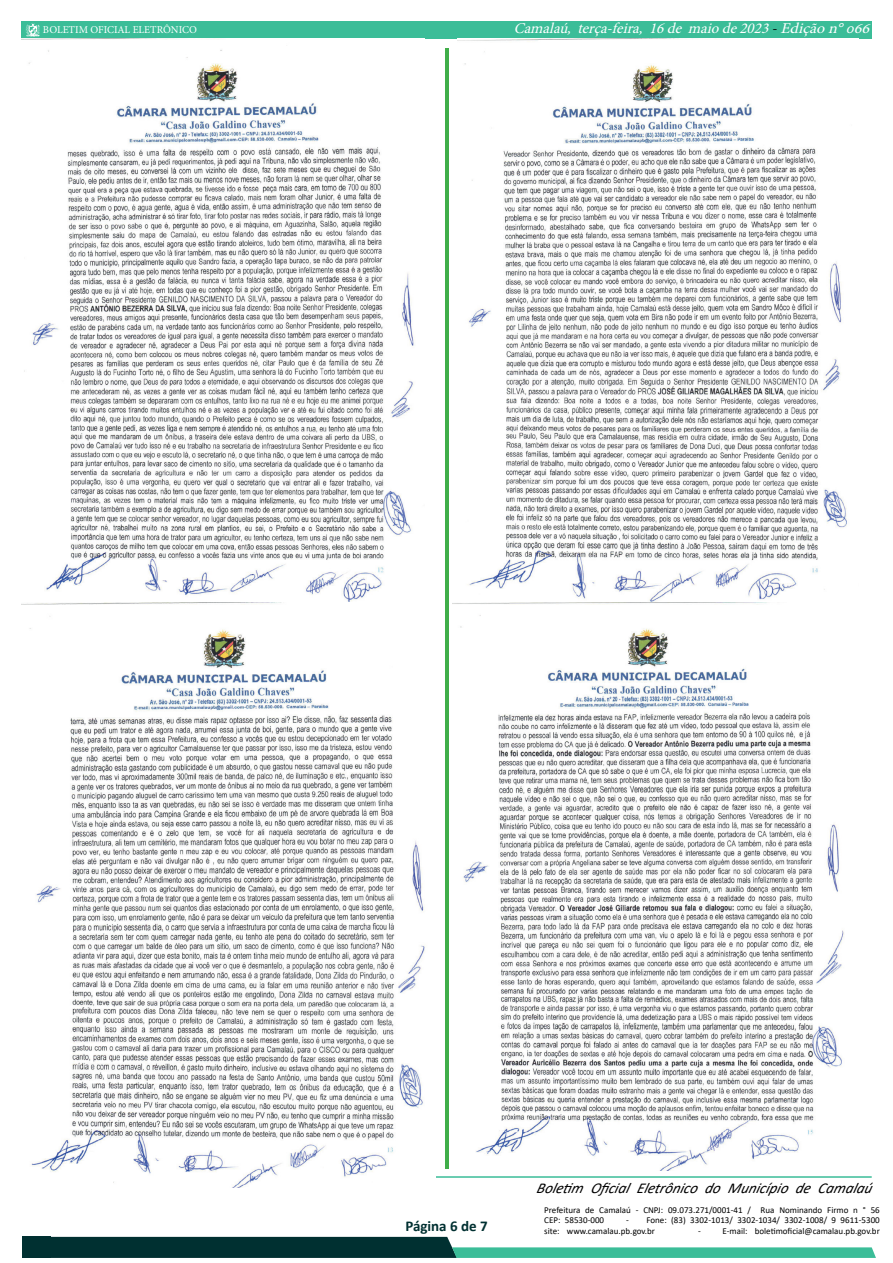
<style>
.page{position:relative;width:893px;height:1263px;background:#fff}
.page>*{position:absolute;margin:0;border:0;box-sizing:border-box;transform-origin:0 0}
.t1{font:italic 15px "Minion Pro";color:#fff}
.t2{font:italic 15px "Calibri";color:#000}
.t3{font:700 15px "Calibri";color:#003031}
.t4{font:10.5px "Minion Pro";color:#fff}
.t5{font:9px/10.5px "Calibri";color:#000}
.s1{color:#000}
</style>
<div class="page">
<div style="left:21px;top:21px;width:851px;height:17px;background:#3bbd98"></div>
<hr style="left:21px;top:1176px;width:851px;height:2px;background:#3bbd98">
<svg style="left:26px;top:23px;width:14px;height:14px"></svg>
<svg style="left:51px;top:1237px;width:825px;height:21px"></svg>
<div style="left:22px;top:1237px;width:29px;height:21px;background:#003031"></div>
<hr style="left:445px;top:48px;width:4px;height:1121px;background:#40ae49">
<img style="left:21px;top:38px;width:393px;height:564px">
<img style="left:21px;top:602px;width:414px;height:586px">
<img style="left:457px;top:38px;width:390px;height:564px">
<img style="left:453px;top:602px;width:391px;height:568px">
<p class="t4" style="left:43px;top:23px;width:156px">BOLETIM OFICIAL ELETRÔNICO</p>
<h1 class="t1" style="left:514px;top:18px;width:362px">Camalaú, terça-feira, 16de maiode2023<span class="s1">-</span>Ediçãon°066</h1>
<h1 class="t3" style="left:405px;top:1215px;width:84px">Página 6 de 7</h1>
<h1 class="t2" style="left:536px;top:1178px;width:342px">Boletim Oficial Eletrônico do Município de Camalaú</h1>
<p class="t5" style="left:544px;top:1204px;width:337px">Prefeitura de Camalaú - CNPJ: 09.073.271/0001-41 / Rua Nominando Firmo n ° 56<br>CEP: 58530-000</p>
<p class="t5" style="left:544px;top:1214px;width:337px;text-indent:82px">- Fone: (83) 3302-1013/ 3302-1034/ 3302-1008/ 9 9611-5300 site: www.camalau.pb.gov.br</p>
<p class="t5" style="left:698px;top:1225px;width:183px">- E-mail: boletimoficial@camalau.pb.gov.br</p>
</div>
